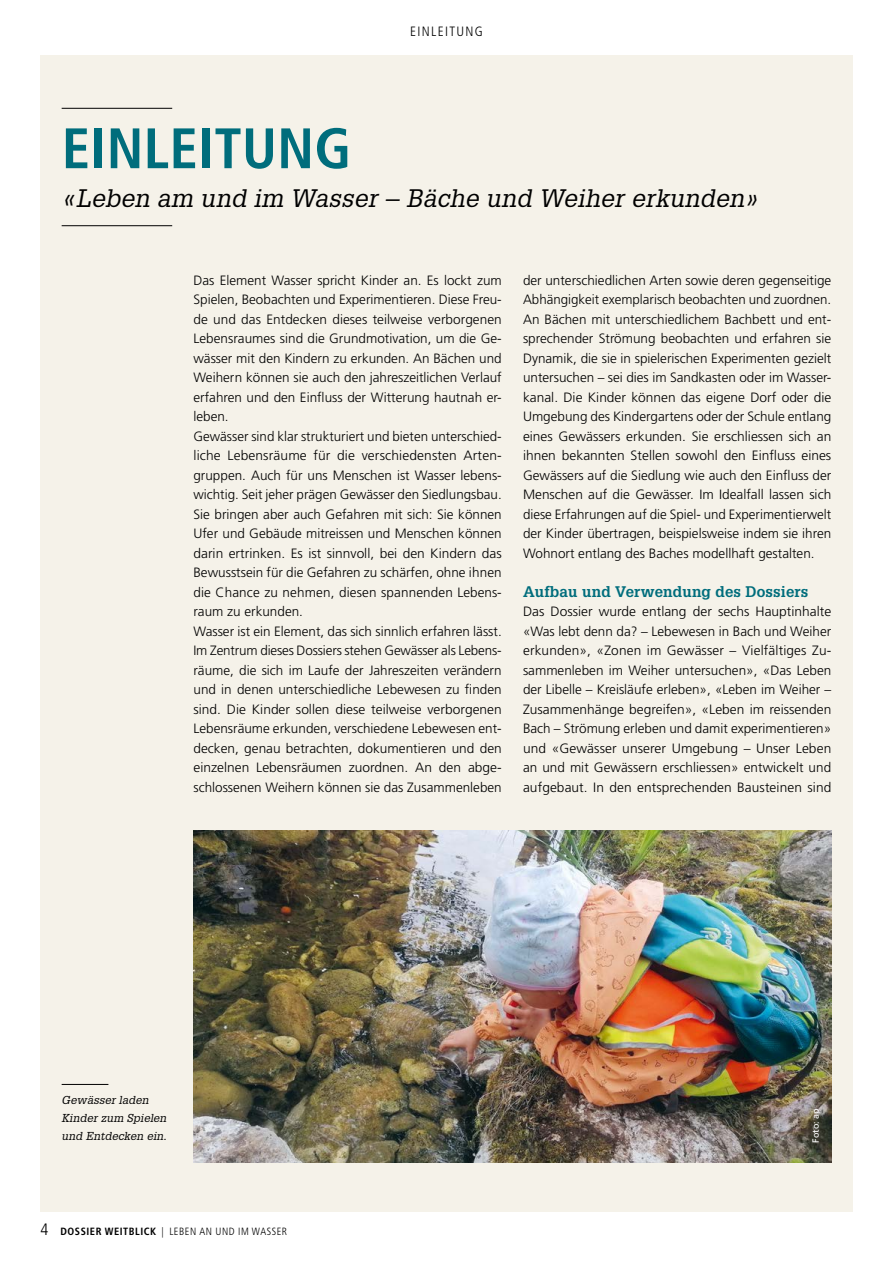
<style>
.page{position:relative;width:893px;height:1263px;background:#fff}
.page>*{position:absolute;margin:0;border:0;box-sizing:border-box;transform-origin:0 0}
._01_Haupttitel{font:700 condensed 57px "Frutiger LT Std";letter-spacing:.005em;color:#006d7c}
._02_Zusatz_zu_Hauptt{font:italic 24.75px "Glypha LT Std";letter-spacing:.01em;color:#000}
._03_Zwischentitel{font:700 15px "Glypha LT Std";letter-spacing:.01em;color:#006d7c}
._05_Grundtext{font:300 13.5px/19.5px "Frutiger LT Std";color:#000;text-align:justify}
._00_Rubrik{font:300 condensed 13.5px "Frutiger LT Std";letter-spacing:.1em;color:#000}
._07_Bildlegende{font:italic 11.25px/18px "Glypha LT Std";letter-spacing:.01em;color:#000}
.t1{font:300 condensed 10.5px "Frutiger LT Std";letter-spacing:.05em;color:#000}
._09_Fotohinweis{font:9px "Frutiger LT Std";color:#fff}
.s1{font-size:16.5px}
.s2{font-weight:700}
</style>
<div class="page">
<div style="left:40px;top:55px;width:813px;height:1157px;background:#f5f2e9"></div>
<img style="left:193px;top:831px;width:638px;height:331px">
<hr style="left:62px;top:108px;width:110px;height:1px;background:#000">
<hr style="left:62px;top:225px;width:110px;height:1px;background:#000">
<hr style="left:62px;top:1084px;width:46px;height:1px;background:#000">
<p class="_00_Rubrik" style="left:410px;top:23px;width:74px">EINLEITUNG</p>
<p class="_01_Haupttitel" style="left:62px;top:115px;width:291px">EINLEITUNG</p>
<p class="_02_Zusatz_zu_Hauptt" style="left:62px;top:183px;width:698px">«Leben am und im Wasser – Bäche und Weiher erkunden»</p>
<p class="_05_Grundtext" style="left:193px;top:270px;width:310px">Das Element Wasser spricht Kinder an. Es lockt zum Spielen, Beobachten und Experimentieren. Diese Freu&shy;de und das Entdecken dieses teilweise verborgenen Lebensraumes sind die Grundmotivation, um die Ge&shy;wässer mit den Kindern zu erkunden. An Bächen und Weihern können sie auch den jahreszeitlichen Verlauf erfahren und den Einfluss der Witterung hautnah er&shy;leben.</p>
<p class="_05_Grundtext" style="left:193px;top:426px;width:310px">Gewässer sind klar strukturiert und bieten unterschied&shy;liche Lebensräume für die verschiedensten Arten&shy;gruppen. Auch für uns Menschen ist Wasser lebens&shy;wichtig. Seit jeher prägen Gewässer den Siedlungsbau.</p>
<p class="_05_Grundtext" style="left:193px;top:504px;width:310px">Sie bringen aber auch Gefahren mit sich: Sie können Ufer und Gebäude mitreissen und Menschen können darin ertrinken. Es ist sinnvoll, bei den Kindern das Bewusstsein für die Gefahren zu schärfen, ohne ihnen die Chance zu nehmen, diesen spannenden Lebens&shy;raum zu erkunden.</p>
<p class="_05_Grundtext" style="left:193px;top:621px;width:310px">Wasser ist ein Element, das sich sinnlich erfahren lässt.<br>Im Zentrum dieses Dossiers stehen Gewässer als Lebens&shy;räume, die sich im Laufe der Jahreszeiten verändern und in denen unterschiedliche Lebewesen zu finden sind. Die Kinder sollen diese teilweise verborgenen Lebensräume erkunden, verschiedene Lebewesen ent&shy;decken, genau betrachten, dokumentieren und den einzelnen Lebensräumen zuordnen. An den abge&shy;schlossenen Weihern können sie das Zusammenleben</p>
<p class="_05_Grundtext" style="left:523px;top:270px;width:310px">der unterschiedlichen Arten sowie deren gegenseitige Abhängigkeit exemplarisch beobachten und zuordnen.<br>An Bächen mit unterschiedlichem Bachbett und ent&shy;sprechender Strömung beobachten und erfahren sie Dynamik, die sie in spielerischen Experimenten gezielt untersuchen – sei dies im Sandkasten oder im Wasser&shy;kanal. Die Kinder können das eigene Dorf oder die Umgebung des Kindergartens oder der Schule entlang eines Gewässers erkunden. Sie erschliessen sich an ihnen bekannten Stellen sowohl den Einfluss eines Gewässers auf die Siedlung wie auch den Einfluss der Menschen auf die Gewässer. Im Idealfall lassen sich diese Erfahrungen auf die Spiel- und Experimentierwelt der Kinder übertragen, beispielsweise indem sie ihren Wohnort entlang des Baches modellhaft gestalten.</p>
<p class="_03_Zwischentitel" style="left:523px;top:582px;width:287px">Aufbau und Verwendung des Dossiers</p>
<p class="_05_Grundtext" style="left:523px;top:602px;width:310px">Das Dossier wurde entlang der sechs Hauptinhalte «Was lebt denn da? – Lebewesen in Bach und Weiher erkunden», «Zonen im Gewässer – Vielfältiges Zu&shy;sammenleben im Weiher untersuchen», «Das Leben der Libelle – Kreisläufe erleben», «Leben im Weiher – Zusammenhänge begreifen», «Leben im reissenden Bach – Strömung erleben und damit experimentieren» und «Gewässer unserer Umgebung – Unser Leben an und mit Gewässern erschliessen» entwickelt und aufgebaut. In den entsprechenden Bausteinen sind</p>
<p class="_07_Bildlegende" style="left:62px;top:1091px;width:107px">Gewässer laden<br>Kinder zum Spielen und Entdecken ein.</p>
<p class="t1" style="left:40px;top:1226px;width:248px"><span class="s1">4</span> <span class="s2">DOSSIER WEITBLICK</span> | LEBEN AN UND IM WASSER</p>
<p class="_09_Fotohinweis" style="left:810px;top:1143px;width:36px;rotate:-90deg">Foto: ap</p>
</div>
